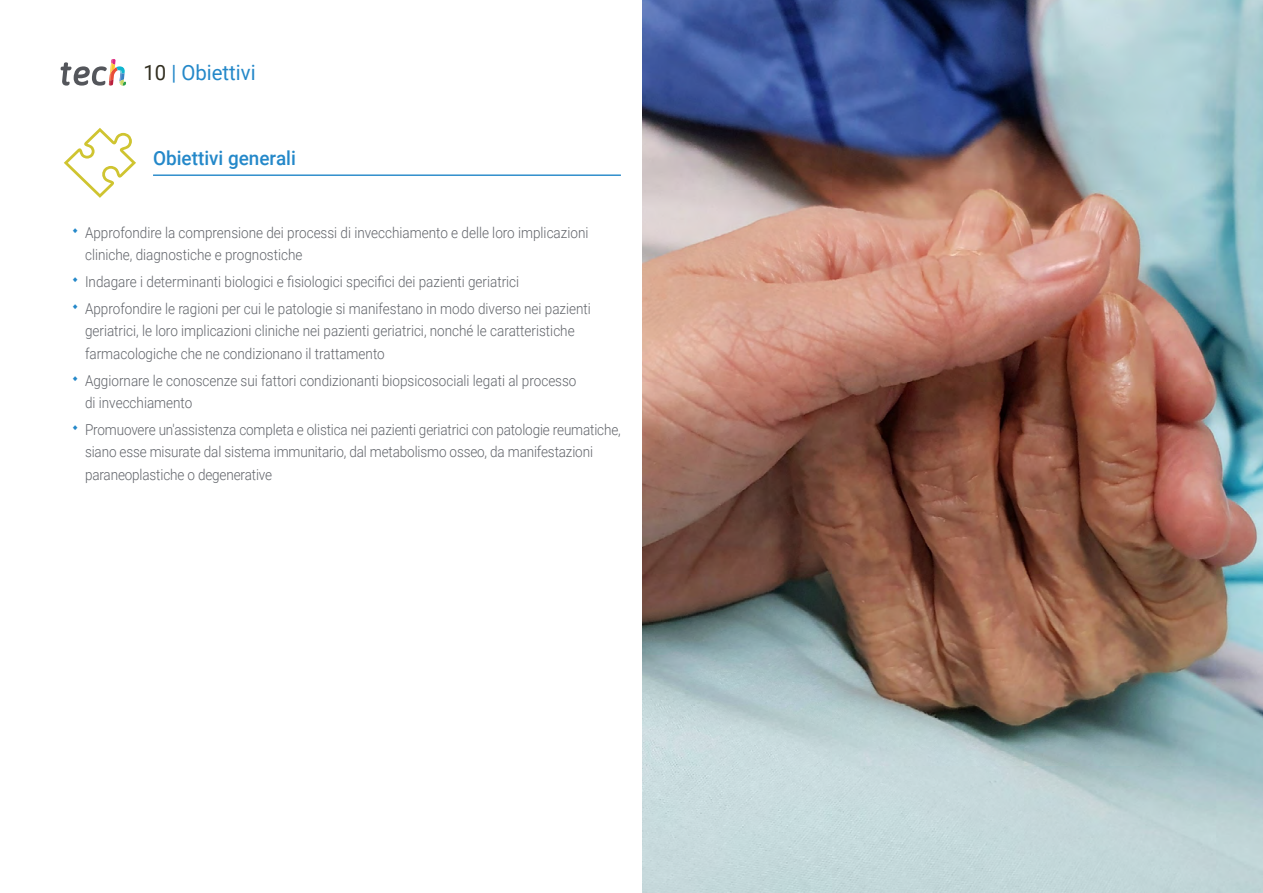
<style>
.page{position:relative;width:1263px;height:893px;background:#fff}
.page>*{position:absolute;margin:0;border:0;box-sizing:border-box;transform-origin:0 0}
.t1{font:21px "Roboto";color:#2488c9}
.t2{font:500 19.5px "Roboto";color:#2488c9}
.t3{font:300 15px/22.5px "Roboto";color:#61646a;scale:.9 1}
.s1{color:#312e20}
</style>
<div class="page">
<hr style="left:153px;top:175px;width:468px;height:1px;background:#2488c9">
<svg style="left:64px;top:128px;width:72px;height:70px"></svg>
<svg style="left:61px;top:59px;width:65px;height:27px"></svg>
<img style="left:642px;top:0;width:621px;height:893px">
<h1 class="t1" style="left:144px;top:57px;width:114px"><span class="s1">10</span> | Obiettivi</h1>
<h2 class="t2" style="left:153px;top:144px;width:144px">Obiettivi generali</h2>
<p class="t3" style="left:85px;top:221px;width:561px">Approfondire la comprensione dei processi di invecchiamento e delle loro implicazioni cliniche, diagnostiche e prognostiche</p>
<p class="t3" style="left:85px;top:268px;width:564px;line-height:26.7px">Indagare i determinanti biologici e fisiologici specifici dei pazienti geriatrici<br>Approfondire le ragioni per cui le patologie si manifestano in modo diverso nei pazienti</p>
<p class="t3" style="left:85px;top:319px;width:545px">geriatrici, le loro implicazioni cliniche nei pazienti geriatrici, nonché le caratteristiche farmacologiche che ne condizionano il trattamento</p>
<p class="t3" style="left:85px;top:369px;width:548px">Aggiornare le conoscenze sui fattori condizionanti biopsicosociali legati al processo di invecchiamento</p>
<p class="t3" style="left:85px;top:418px;width:597px">Promuovere un'assistenza completa e olistica nei pazienti geriatrici con patologie reumatiche, siano esse misurate dal sistema immunitario, dal metabolismo osseo, da manifestazioni paraneoplastiche o degenerative</p>
</div>
